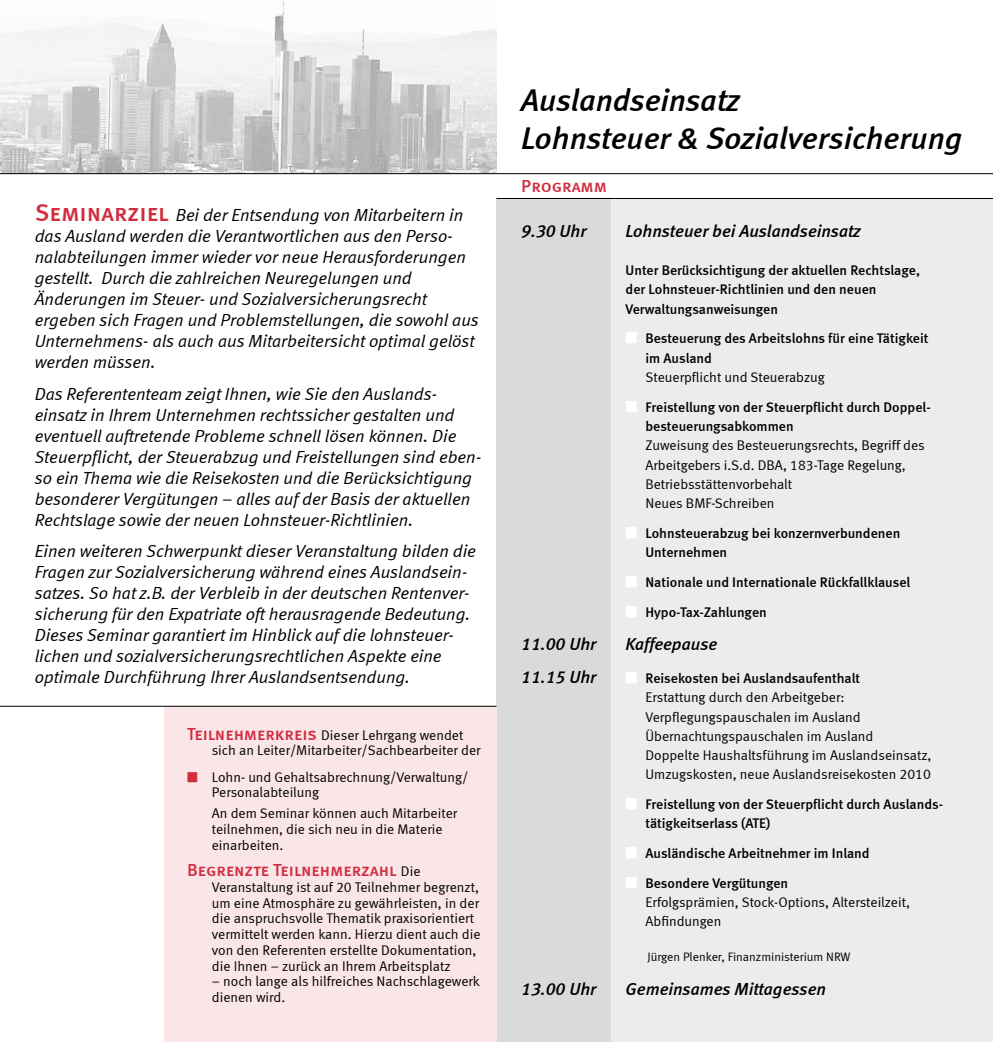
<style>
.page{position:relative;width:993px;height:1042px;background:#fff}
.page>*{position:absolute;margin:0;border:0;box-sizing:border-box;transform-origin:0 0}
.t1{font:italic 31.5px/37.8px "Meta Medium LF";color:#000}
.t2{font:italic 17.5px/21px "Meta Normal LF";color:#000}
.t3{font:italic 17.5px "Meta Medium LF";color:#000}
.t4{font:17.5px "Meta Medium LF Caps";color:#d22d3f}
.t5{font:14px/15.8px "Meta Normal LF";color:#000}
.t6{font:14px/19.2px "Meta Medium LF";color:#000}
.t7{font:12.25px "Meta Normal LF";color:#000}
.s1{font-family:"Meta Medium LF Caps";font-style:normal;font-size:24.5px;color:#d22d3f}
.s2{font-family:"Meta Medium LF Caps";font-size:17.5px;color:#d22d3f}
.s3{color:#d22d3f}
.s4{font-family:"Meta Normal LF";font-size:14px;color:#000}
.s5{color:#fff}
</style>
<div class="page">
<div style="left:496px;top:198px;width:496px;height:844px;background:#ececed"></div>
<div style="left:496px;top:198px;width:114px;height:844px;background:#d9dadb"></div>
<hr style="left:992px;top:198px;width:1px;height:844px;background:#d9dadb">
<div style="left:164px;top:706px;width:332px;height:336px;background:#fae6e8"></div>
<hr style="left:0;top:706px;width:496px;height:1px;background:#000">
<img style="left:0;top:0;width:496px;height:173px">
<hr style="left:0;top:173px;width:992px;height:1px;background:#000">
<hr style="left:496px;top:198px;width:496px;height:1px;background:#000">
<p class="t2" style="left:35px;top:204px;width:445px"><span class="s1">Seminarziel</span> Bei der Entsendung von Mitarbeitern in das Ausland werden die Verantwortlichen aus den Perso&shy;nalabteilungen immer wieder vor neue Herausforderungen gestellt. Durch die zahlreichen Neuregelungen und Änderungen im Steuer- und Sozialversicherungsrecht ergeben sich Fragen und Problemstellungen, die sowohl aus Unternehmens- als auch aus Mitarbeitersicht optimal gelöst werden müssen.</p>
<p class="t2" style="left:35px;top:383px;width:448px">Das Referententeam zeigt Ihnen, wie Sie den Auslands&shy;einsatz in Ihrem Unternehmen rechtssicher gestalten und eventuell auftretende Probleme schnell lösen können. Die Steuerpflicht, der Steuerabzug und Freistellungen sind eben&shy;so ein Thema wie die Reisekosten und die Berücksichtigung besonderer Vergütungen – alles auf der Basis der aktuellen Rechtslage sowie der neuen Lohnsteuer-Richtlinien.</p>
<p class="t2" style="left:35px;top:540px;width:442px">Einen weiteren Schwerpunkt dieser Veranstaltung bilden die Fragen zur Sozialversicherung während eines Auslandsein&shy;satzes. So hat z.B. der Verbleib in der deutschen Rentenver&shy;sicherung für den Expatriate oft herausragende Bedeutung.<br>Dieses Seminar garantiert im Hinblick auf die lohnsteuer&shy;lichen und sozialversicherungsrechtlichen Aspekte eine optimale Durchführung Ihrer Auslandsentsendung.</p>
<p class="t5" style="left:212px;top:726px;width:270px;text-indent:-25px"><span class="s2">Teilnehmerkreis</span> Dieser Lehrgang wendet sich an Leiter/Mitarbeiter/Sachbearbeiter der</p>
<p class="t5" style="left:212px;top:768px;width:258px;text-indent:-25px"><span class="s3">■</span> Lohn- und Gehaltsabrechnung/Verwaltung/<br>Personalabteilung</p>
<p class="t5" style="left:212px;top:805px;width:247px">An dem Seminar können auch Mitarbeiter teilnehmen, die sich neu in die Materie einarbeiten.</p>
<p class="t4" style="left:187px;top:860px;width:235px">Begrenzte Teilnehmerzahl <span class="s4">Die</span></p>
<p class="t5" style="left:212px;top:879px;width:270px">Veranstaltung ist auf 20 Teilnehmer begrenzt, um eine Atmosphäre zu gewährleisten, in der die anspruchsvolle Thematik praxisorientiert vermittelt werden kann. Hierzu dient auch die von den Referenten erstellte Dokumentation, die Ihnen – zurück an Ihrem Arbeitsplatz</p>
<p class="t5" style="left:212px;top:973px;width:269px">– noch lange als hilfreiches Nachschlagewerk dienen wird.</p>
<h1 class="t1" style="left:521px;top:81px;width:442px">Auslandseinsatz<br>Lohnsteuer &amp; Sozialversicherung</h1>
<p class="t4" style="left:521px;top:176px;width:87px">Programm</p>
<p class="t3" style="left:521px;top:220px;width:67px">9.30 Uhr</p>
<p class="t3" style="left:625px;top:220px;width:236px">Lohnsteuer bei Auslandseinsatz</p>
<p class="t6" style="left:625px;top:261px;width:296px">Unter Berücksichtigung der aktuellen Rechtslage, der Lohnsteuer-Richtlinien und den neuen<br>Verwaltungsanweisungen</p>
<p class="t6" style="left:645px;top:329px;width:284px;text-indent:-20px"><span class="s5">■</span> Besteuerung des Arbeitslohns für eine Tätigkeit im Ausland</p>
<p class="t5" style="left:645px;top:369px;width:181px">Steuerpflicht und Steuerabzug</p>
<p class="t6" style="left:645px;top:397px;width:287px;text-indent:-20px"><span class="s5">■</span> Freistellung von der Steuerpflicht durch Doppel&shy;besteuerungsabkommen</p>
<p class="t5" style="left:645px;top:436px;width:281px;line-height:19.2px">Zuweisung des Besteuerungsrechts, Begriff des Arbeitgebers i.S.d. DBA, 183-Tage Regelung, Betriebsstättenvorbehalt<br>Neues BMF-Schreiben</p>
<p class="t6" style="left:645px;top:523px;width:256px;text-indent:-20px"><span class="s5">■</span> Lohnsteuerabzug bei konzernverbundenen<br>Unternehmen</p>
<p class="t6" style="left:625px;top:572px;width:286px"><span class="s5">■</span> Nationale und Internationale Rückfallklausel</p>
<p class="t6" style="left:625px;top:602px;width:143px"><span class="s5">■</span> Hypo-Tax-Zahlungen</p>
<p class="t3" style="left:521px;top:633px;width:77px">11.00 Uhr</p>
<p class="t3" style="left:625px;top:633px;width:93px">Kaffeepause</p>
<p class="t3" style="left:521px;top:666px;width:77px">11.15 Uhr</p>
<p class="t6" style="left:625px;top:668px;width:236px"><span class="s5">■</span> Reisekosten bei Auslandsaufenthalt</p>
<p class="t5" style="left:645px;top:688px;width:287px;line-height:19.2px">Erstattung durch den Arbeitgeber:<br>Verpflegungspauschalen im Ausland Übernachtungspauschalen im Ausland<br>Doppelte Haushaltsführung im Auslandseinsatz, Umzugskosten, neue Auslandsreisekosten 2010</p>
<p class="t6" style="left:645px;top:794px;width:299px;text-indent:-20px"><span class="s5">■</span> Freistellung von der Steuerpflicht durch Auslands&shy;tätigkeitserlass (ATE)</p>
<p class="t6" style="left:625px;top:843px;width:245px"><span class="s5">■</span> Ausländische Arbeitnehmer im Inland</p>
<p class="t6" style="left:625px;top:873px;width:164px"><span class="s5">■</span> Besondere Vergütungen</p>
<p class="t5" style="left:645px;top:892px;width:266px;line-height:19.2px">Erfolgsprämien, Stock-Options, Altersteilzeit,<br>Abfindungen</p>
<p class="t7" style="left:647px;top:950px;width:204px">Jürgen Plenker, Finanzministerium NRW</p>
<p class="t3" style="left:521px;top:978px;width:77px">13.00 Uhr</p>
<p class="t3" style="left:625px;top:978px;width:202px">Gemeinsames Mittagessen</p>
</div>
